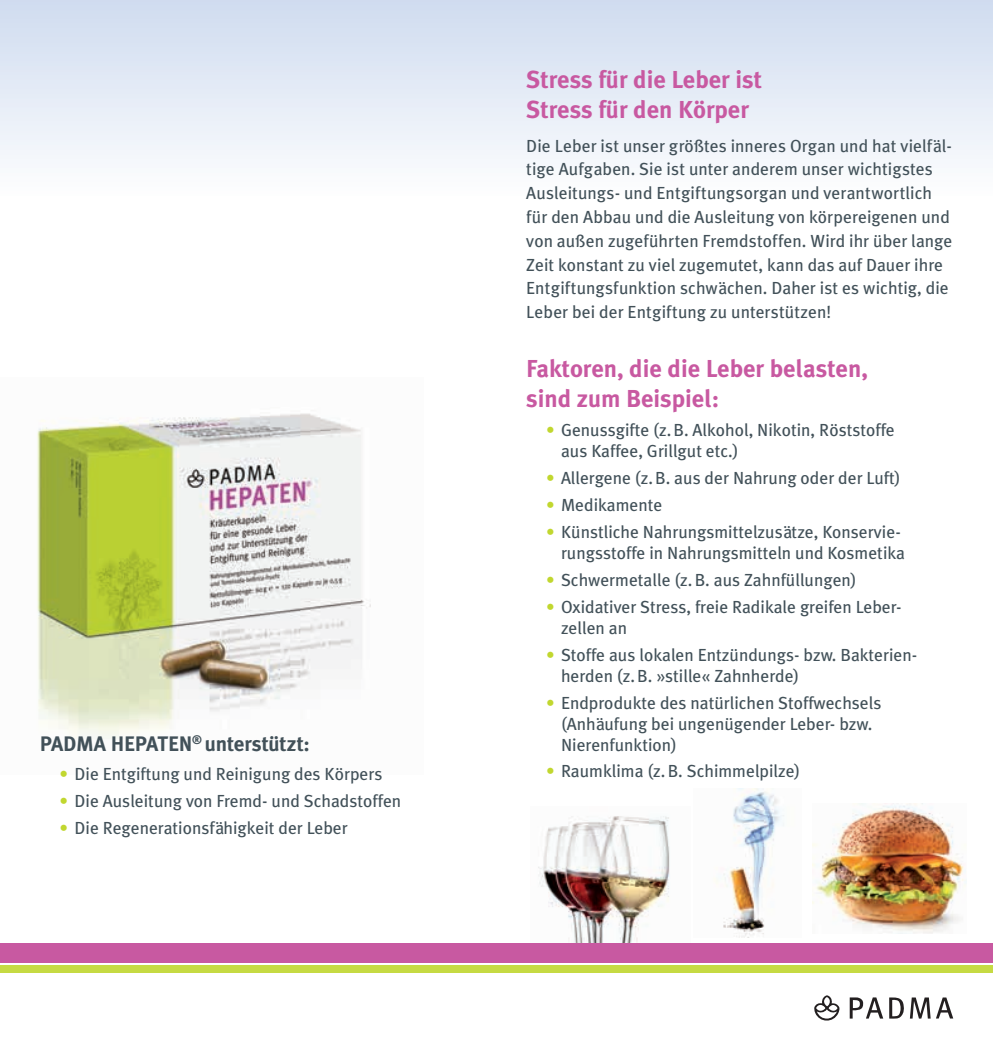
<style>
.page{position:relative;width:993px;height:1042px;background:#fff}
.page>*{position:absolute;margin:0;border:0;box-sizing:border-box;transform-origin:0 0}
.t1{font:700 24.5px/29.4px "Meta Plus";color:#c859a1}
.t2{font:700 21px "Meta Plus";letter-spacing:-.01em;color:#425159}
.t3{font:17.5px/23.8px "Meta Plus";color:#425159}
.s1{color:#c1d72f}
</style>
<div class="page">
<div style="left:0;top:964px;width:496px;height:8px;background:#c6da43"></div>
<div style="left:496px;top:964px;width:496px;height:8px;background:#c6da43"></div>
<div style="left:0;top:943px;width:496px;height:19px;background:#c859a1"></div>
<div style="left:496px;top:943px;width:496px;height:19px;background:#c859a1"></div>
<div style="left:0;top:0;width:496px;height:198px;background:linear-gradient(to bottom,#cfdbef,#fdfefe)"></div>
<div style="left:496px;top:0;width:496px;height:198px;background:linear-gradient(to bottom,#cfdbef,#fdfefe)"></div>
<svg style="left:889px;top:997px;width:63px;height:22px"></svg>
<svg style="left:849px;top:997px;width:33px;height:21px"></svg>
<svg style="left:814px;top:995px;width:25px;height:25px"></svg>
<img style="left:37px;top:413px;width:334px;height:326px">
<img style="left:538px;top:816px;width:132px;height:127px">
<img style="left:715px;top:788px;width:69px;height:149px">
<img style="left:812px;top:803px;width:154px;height:130px">
<p class="t2" style="left:40px;top:731px;width:271px">PADMA HEPATEN<sup>®</sup> unterstützt:</p>
<p class="t3" style="left:60px;top:761px;width:324px"><span class="s1">•</span> Die Entgiftung und Reinigung des Körpers</p>
<p class="t3" style="left:60px;top:788px;width:343px"><span class="s1">•</span> Die Ausleitung von Fremd- und Schadstoffen</p>
<p class="t3" style="left:60px;top:815px;width:289px"><span class="s1">•</span> Die Regenerationsfähigkeit der Leber</p>
<h1 class="t1" style="left:526px;top:65px;width:237px">Stress für die Leber ist<br>Stress für den Körper</h1>
<p class="t3" style="left:526px;top:133px;width:427px">Die Leber ist unser größtes inneres Organ und hat vielfäl&shy;tige Aufgaben. Sie ist unter anderem unser wichtigstes Ausleitungs- und Entgiftungsorgan und verantwortlich für den Abbau und die Ausleitung von körpereigenen und von außen zugeführten Fremdstoffen. Wird ihr über lange Zeit konstant zu viel zugemutet, kann das auf Dauer ihre Entgiftungsfunktion schwächen. Daher ist es wichtig, die Leber bei der Entgiftung zu unterstützen!</p>
<h1 class="t1" style="left:526px;top:354px;width:343px">Faktoren, die die Leber belasten, sind zum Beispiel:</h1>
<p class="t3" style="left:561px;top:419px;width:335px;line-height:21px;text-indent:-15px"><span class="s1">•</span> Genussgifte (z.B. Alkohol, Nikotin, Röststoffe aus Kaffee, Grillgut etc.)</p>
<p class="t3" style="left:546px;top:465px;width:356px"><span class="s1">•</span> Allergene (z.B. aus der Nahrung oder der Luft)</p>
<p class="t3" style="left:546px;top:492px;width:118px"><span class="s1">•</span> Medikamente</p>
<p class="t3" style="left:546px;top:521px;width:360px;line-height:21px;text-align:right"><span class="s1">•</span> Künstliche Nahrungsmittelzusätze, Konservie&shy;rungsstoffe in Nahrungsmitteln und Kosmetika</p>
<p class="t3" style="left:546px;top:567px;width:312px"><span class="s1">•</span> Schwermetalle (z.B. aus Zahnfüllungen)</p>
<p class="t3" style="left:561px;top:596px;width:342px;line-height:21px;text-indent:-15px"><span class="s1">•</span> Oxidativer Stress, freie Radikale greifen Leber&shy;zellen an</p>
<p class="t3" style="left:561px;top:644px;width:357px;line-height:21px;text-indent:-15px"><span class="s1">•</span> Stoffe aus lokalen Entzündungs- bzw. Bakterien&shy;herden (z.B. »stille« Zahnherde)</p>
<p class="t3" style="left:561px;top:692px;width:322px;line-height:21px;text-indent:-15px"><span class="s1">•</span> Endprodukte des natürlichen Stoffwechsels (Anhäufung bei ungenügender Leber- bzw.<br>Nierenfunktion)</p>
<p class="t3" style="left:546px;top:759px;width:256px"><span class="s1">•</span> Raumklima (z.B. Schimmelpilze)</p>
</div>
